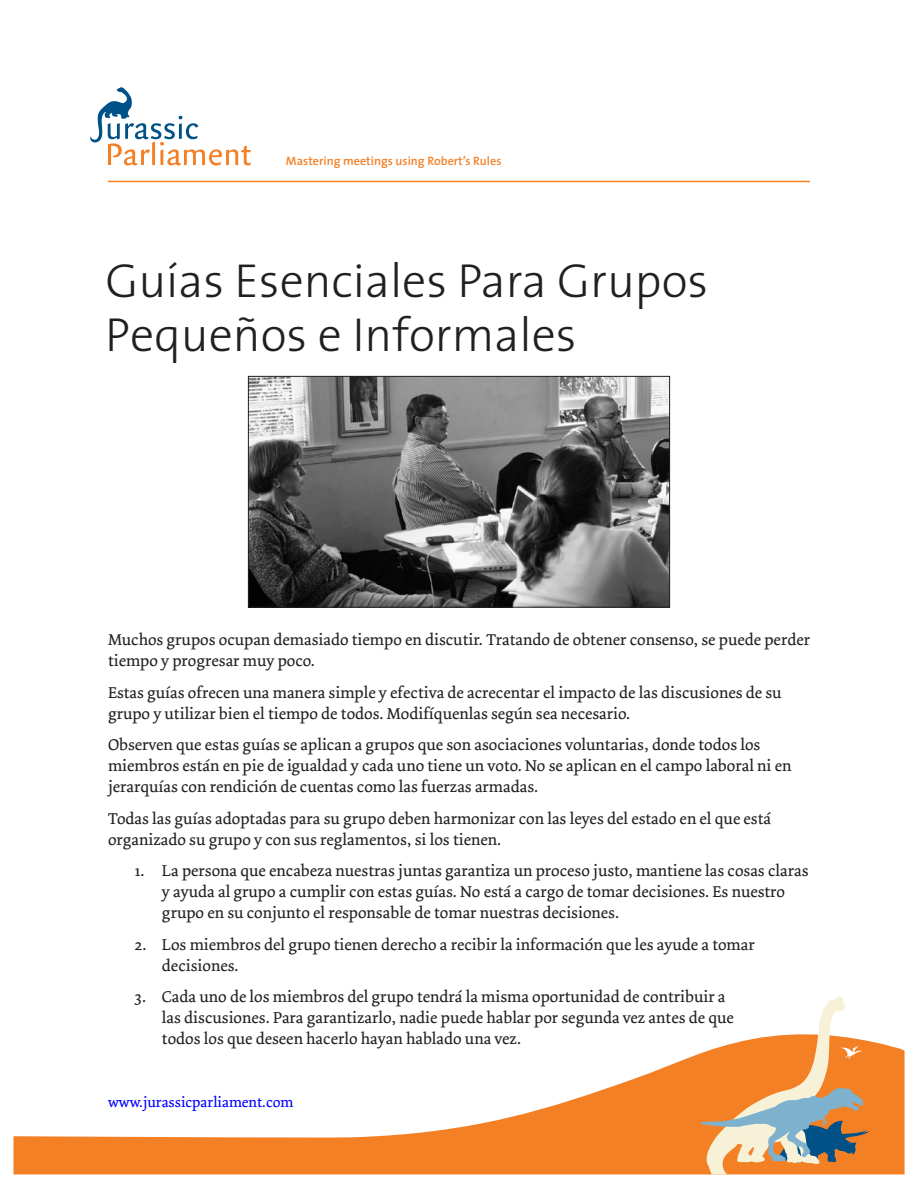
<style>
.page{position:relative;width:918px;height:1188px;background:#fff}
.page>*{position:absolute;margin:0;border:0;box-sizing:border-box;transform-origin:0 0}
.t1{font:300 48px/54px "The Sans";color:#231f20}
.t2{font:16.5px/21px "Dolly";color:#231f20}
.t3{font:15px "Dolly";color:#00f}
.t4{font:600 12.15px "The Sans";color:#f48026}
</style>
<div class="page">
<hr style="left:108px;top:181px;width:702px;height:1px;background:#f48026">
<svg style="left:14px;top:1041px;width:891px;height:133px"></svg>
<svg style="left:701px;top:996px;width:169px;height:179px"></svg>
<svg style="left:90px;top:87px;width:161px;height:78px"></svg>
<img style="left:250px;top:378px;width:418px;height:227px">
<div style="left:248px;top:376px;width:422px;height:231px;border:1px solid #231f20"></div>
<p class="t4" style="left:286px;top:151px;width:217px">Mastering meetings using Robert’s Rules</p>
<h1 class="t1" style="left:105px;top:252px;width:605px">Guías Esenciales Para Grupos<br>Pequeños e Informales</h1>
<p class="t2" style="left:108px;top:629px;width:704px">Muchos grupos ocupan demasiado tiempo en discutir. Tratando de obtener consenso, se puede perder tiempo y progresar muy poco.</p>
<p class="t2" style="left:108px;top:682px;width:675px">Estas guías ofrecen una manera simple y efectiva de acrecentar el impacto de las discusiones de su grupo y utilizar bien el tiempo de todos. Modifíquenlas según sea necesario.</p>
<p class="t2" style="left:108px;top:734px;width:685px">Observen que estas guías se aplican a grupos que son asociaciones voluntarias, donde todos los miembros están en pie de igualdad y cada uno tiene un voto. No se aplican en el campo laboral ni en jerarquías con rendición de cuentas como las fuerzas armadas.</p>
<p class="t2" style="left:108px;top:808px;width:665px">Todas las guías adoptadas para su grupo deben harmonizar con las leyes del estado en el que está organizado su grupo y con sus reglamentos, si los tienen.</p>
<p class="t2" style="left:162px;top:860px;width:648px;text-indent:-27px">1. La persona que encabeza nuestras juntas garantiza un proceso justo, mantiene las cosas claras y ayuda al grupo a cumplir con estas guías. No está a cargo de tomar decisiones. Es nuestro grupo en su conjunto el responsable de tomar nuestras decisiones.</p>
<p class="t2" style="left:162px;top:934px;width:594px;text-indent:-27px">2. Los miembros del grupo tienen derecho a recibir la información que les ayude a tomar decisiones.</p>
<p class="t2" style="left:162px;top:986px;width:573px;text-indent:-27px">3. Cada uno de los miembros del grupo tendrá la misma oportunidad de contribuir a las discusiones. Para garantizarlo, nadie puede hablar por segunda vez antes de que todos los que deseen hacerlo hayan hablado una vez.</p>
<p class="t3" style="left:108px;top:1093px;width:187px">www.jurassicparliament.com</p>
</div>
